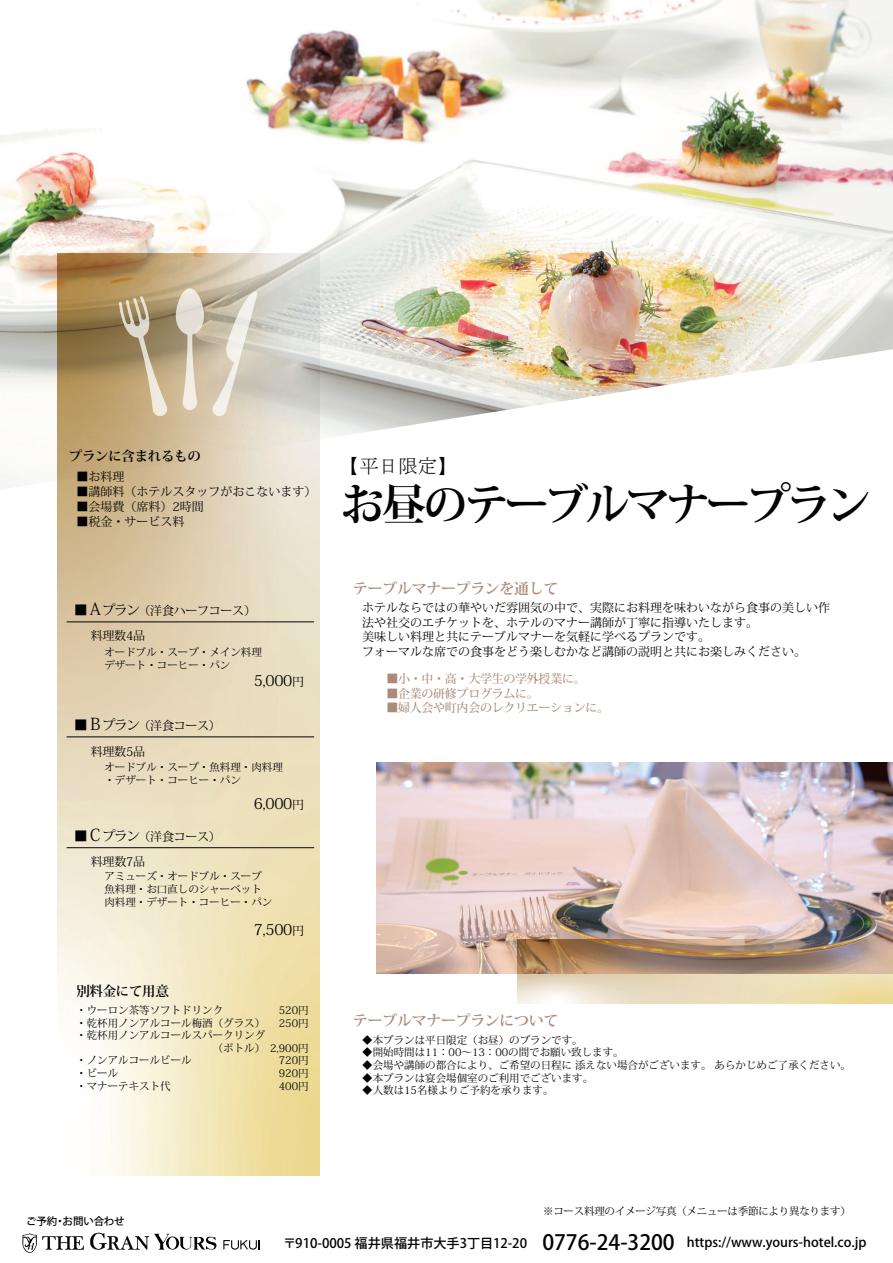
<style>
.page{position:relative;width:893px;height:1263px;background:#fff}
.page>*{position:absolute;margin:0;border:0;box-sizing:border-box;transform-origin:0 0}
.t1{font:700 44.7px "Koz Min Pro";letter-spacing:-.1em;color:#030303}
.t2{font:19.5px "MS Mincho";color:#030303}
.t3{font:700 15px "Koz Min Pro";letter-spacing:-.025em;color:#aa8b7a}
.t4{font:15px "Koz Min Pro";letter-spacing:-.025em;color:#030303}
.t5{font:700 13.5px "Koz Min Pro";letter-spacing:-.025em;color:#030303}
.t6{font:500 13.2px "Koz Go Pro";color:#030303}
.t7{font:12px/14.4px "Koz Min Pro";color:#030303}
.t8{font:500 12px "Koz Min Pro";letter-spacing:-.025em;color:#aa8b7a}
.t9{font:12px "Koz Min Pro";letter-spacing:-.025em;color:#030303}
.t10{font:10.5px/12.6px "Koz Min Pro";color:#030303}
.t11{font:10.5px "Koz Min Pro";letter-spacing:-.025em;color:#030303}
.t12{font:500 10.5px "Koz Go Pro";letter-spacing:-.01em;color:#030303}
.s1{font-size:13.5px}
.s2{font-size:16.5px}
.s3{font-size:12px}
.s4{font-size:21px}
</style>
<div class="page">
<img style="left:0;top:0;width:893px;height:490px">
<svg style="left:90px;top:1233px;width:126px;height:16px"></svg>
<svg style="left:223px;top:1240px;width:36px;height:9px"></svg>
<svg style="left:22px;top:1233px;width:62px;height:20px"></svg>
<img style="left:57px;top:253px;width:262px;height:922px">
<svg style="left:119px;top:296px;width:49px;height:120px;background:#b6a27e"></svg>
<svg style="left:176px;top:288px;width:28px;height:123px;background:#d3c8b4"></svg>
<svg style="left:212px;top:292px;width:45px;height:124px;background:#d5cebe"></svg>
<img style="left:376px;top:762px;width:517px;height:212px">
<img style="left:518px;top:939px;width:375px;height:64px">
<p class="t5" style="left:69px;top:446px;width:134px">プランに含まれるもの</p>
<p class="t7" style="left:76px;top:469px;width:49px">■お料理</p>
<p class="t7" style="left:76px;top:484px;width:241px">■講師料（ホテルスタッフがおこないます）</p>
<p class="t7" style="left:76px;top:499px;width:141px">■会場費（席料）2時間　</p>
<p class="t7" style="left:76px;top:514px;width:109px">■税金・サービス料</p>
<p class="t9" style="left:74px;top:602px;width:183px"><span class="s1">■</span><span class="s2">Ａ</span><span class="s1">プラン</span>（洋食ハーフコース）</p>
<p class="t7" style="left:91px;top:628px;width:56px">料理数4品</p>
<p class="t10" style="left:104px;top:645px;width:159px">オードブル・スープ・メイン料理デザート・コーヒー・パン</p>
<p class="t7" style="left:74px;top:718px;width:148px"><span class="s1">■</span><span class="s2">Ｂ</span><span class="s1">プラン</span>（洋食コース）</p>
<p class="t7" style="left:91px;top:744px;width:56px">料理数5品</p>
<h3 class="t4" style="left:254px;top:670px;width:52px">5,000<span class="s3">円</span></h3>
<p class="t10" style="left:104px;top:761px;width:180px">オードブル・スープ・魚料理・肉料理・デザート・コーヒー・パン</p>
<h3 class="t4" style="left:254px;top:793px;width:52px">6,000<span class="s3">円</span></h3>
<p class="t7" style="left:74px;top:829px;width:148px"><span class="s1">■</span><span class="s2">Ｃ</span><span class="s1">プラン</span>（洋食コース）</p>
<p class="t10" style="left:104px;top:870px;width:169px">アミューズ・オードブル・スープ魚料理・お口直しのシャーベット肉料理・デザート・コーヒー・パン</p>
<h3 class="t4" style="left:254px;top:919px;width:52px">7,500<span class="s3">円</span></h3>
<p class="t7" style="left:91px;top:854px;width:56px">料理数7品</p>
<p class="t5" style="left:76px;top:981px;width:94px">別料金にて用意</p>
<p class="t10" style="left:76px;top:1003px;width:190px">・ウーロン茶等ソフトドリンク<br>・乾杯用ノンアルコール梅酒（グラス）・乾杯用ノンアルコールスパークリング</p>
<p class="t10" style="left:76px;top:1054px;width:117px">・ノンアルコールビール・ビール<br>・マナーテキスト代</p>
<p class="t10" style="left:279px;top:1003px;width:31px">520円<br>250円</p>
<p class="t10" style="left:279px;top:1041px;width:31px;text-align:justify;text-indent:-9px">2,900円720円920円400円</p>
<h2 class="t2" style="left:339px;top:456px;width:118px">【平日限定】</h2>
<h1 class="t1" style="left:340px;top:472px;width:533px">お昼のテーブルマナープラン</h1>
<h3 class="t3" style="left:353px;top:578px;width:207px">テーブルマナープランを通して</h3>
<p class="t7" style="left:362px;top:600px;width:469px">ホテルならではの華やいだ雰囲気の中で、実際にお料理を味わいながら食事の美しい作法や社交のエチケットを、ホテルのマナー講師が丁寧に指導いたします。<br>美味しい料理と共にテーブルマナーを気軽に学べるプランです。<br>フォーマルな席での食事をどう楽しむかなど講師の説明と共にお楽しみください。</p>
<p class="t8" style="left:386px;top:670px;width:201px">■小・中・高・大学生の学外授業に。</p>
<p class="t8" style="left:386px;top:685px;width:154px">■企業の研修プログラムに。</p>
<p class="t8" style="left:386px;top:699px;width:224px">■婦人会や町内会のレクリエーションに。</p>
<h3 class="t3" style="left:353px;top:1010px;width:207px">テーブルマナープランについて</h3>
<p class="t10" style="left:362px;top:1033px;width:222px">◆本プランは平日限定（お昼）のプランです。</p>
<p class="t10" style="left:362px;top:1046px;width:263px">◆開始時間は11：00～13：00の間でお願い致します。</p>
<p class="t10" style="left:362px;top:1058px;width:490px">◆会場や講師の都合により、ご希望の日程に 添えない場合がございます。 あらかじめご了承ください。</p>
<p class="t10" style="left:362px;top:1071px;width:232px">◆本プランは宴会場個室のご利用でございます。</p>
<p class="t10" style="left:362px;top:1084px;width:193px">◆人数は15名様よりご予約を承ります。</p>
<p class="t12" style="left:26px;top:1214px;width:100px">ご予約・お問い合わせ</p>
<p class="t11" style="left:543px;top:1204px;width:309px">※コース料理のイメージ写真（メニューは季節により異なります）</p>
<p class="t6" style="left:283px;top:1233px;width:585px">〒910-0005 福井県福井市大手3丁目12-20 <span class="s4">0776-24-3200</span> https://www.yours-hotel.co.jp</p>
</div>
